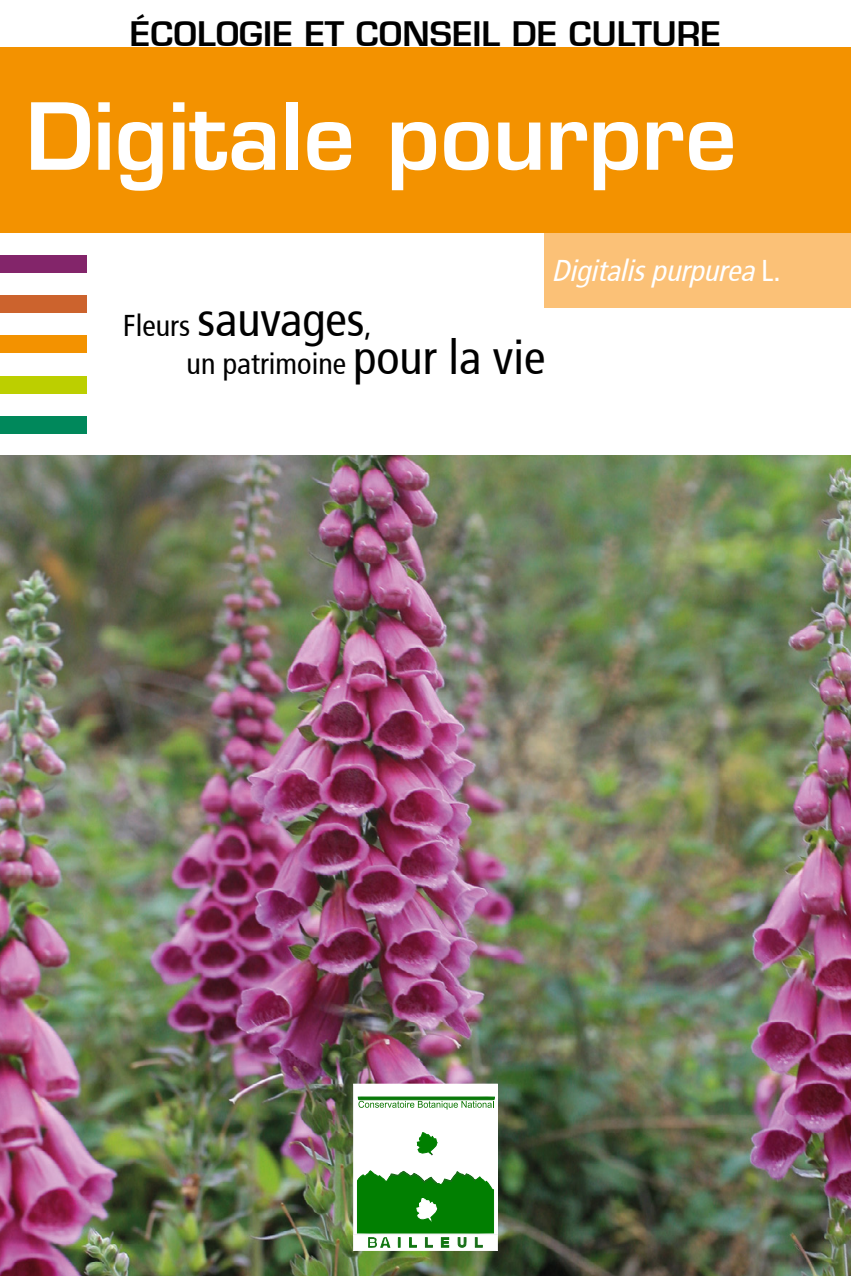
<style>
.page{position:relative;width:851px;height:1276px;background:#fff}
.page>*{position:absolute;margin:0;border:0;box-sizing:border-box;transform-origin:0 0}
.nom_français{font:600 90px "Eurostile";color:#fff}
.t1{font:condensed 48px "Frutiger";color:#000}
.t2{font:600 33px "Eurostile";color:#000}
.t3{font:condensed 30px "Frutiger";color:#000}
.nom_latin{font:italic condensed 30px "Frutiger";color:#fff}
.s1{font-size:30px}
.s2{font-size:48px}
.s3{font-style:normal}
</style>
<div class="page">
<div style="left:0;top:48px;width:850px;height:185px;background:#f39200"></div>
<div style="left:0;top:416px;width:86px;height:17px;background:#00885b"></div>
<div style="left:0;top:336px;width:86px;height:17px;background:#f39200"></div>
<div style="left:0;top:256px;width:86px;height:17px;background:#83256a"></div>
<div style="left:0;top:296px;width:86px;height:17px;background:#cc632d"></div>
<div style="left:0;top:376px;width:86px;height:17px;background:#bccf00"></div>
<div style="left:544px;top:233px;width:306px;height:74px;background:#fbc177"></div>
<img style="left:0;top:456px;width:850px;height:820px">
<div style="left:353px;top:1084px;width:144px;height:151px;background:#fff"></div>
<div style="left:353px;top:1084px;width:144px;height:151px;border:1px solid #fff"></div>
<svg style="left:417px;top:1132px;width:20px;height:23px"></svg>
<div style="left:353px;top:1235px;width:144px;height:15px;background:#fff"></div>
<svg style="left:357px;top:1170px;width:136px;height:78px"></svg>
<svg style="left:358px;top:1097px;width:136px;height:12px"></svg>
<p class="t2" style="left:130px;top:13px;width:592px">ÉCOLOGIE ET CONSEIL DE CULTURE</p>
<p class="nom_français" style="left:26px;top:80px;width:712px">Digitale pourpre</p>
<h2 class="t1" style="left:123px;top:291px;width:250px"><span class="s1">Fleurs</span> sauvages<span class="s1">,</span></h2>
<p class="t3" style="left:187px;top:346px;width:360px">un patrimoine <span class="s2">pour la vie</span></p>
<p class="nom_latin" style="left:551px;top:253px;width:230px">Digitalispurpurea<span class="s3">L .</span></p>
</div>
